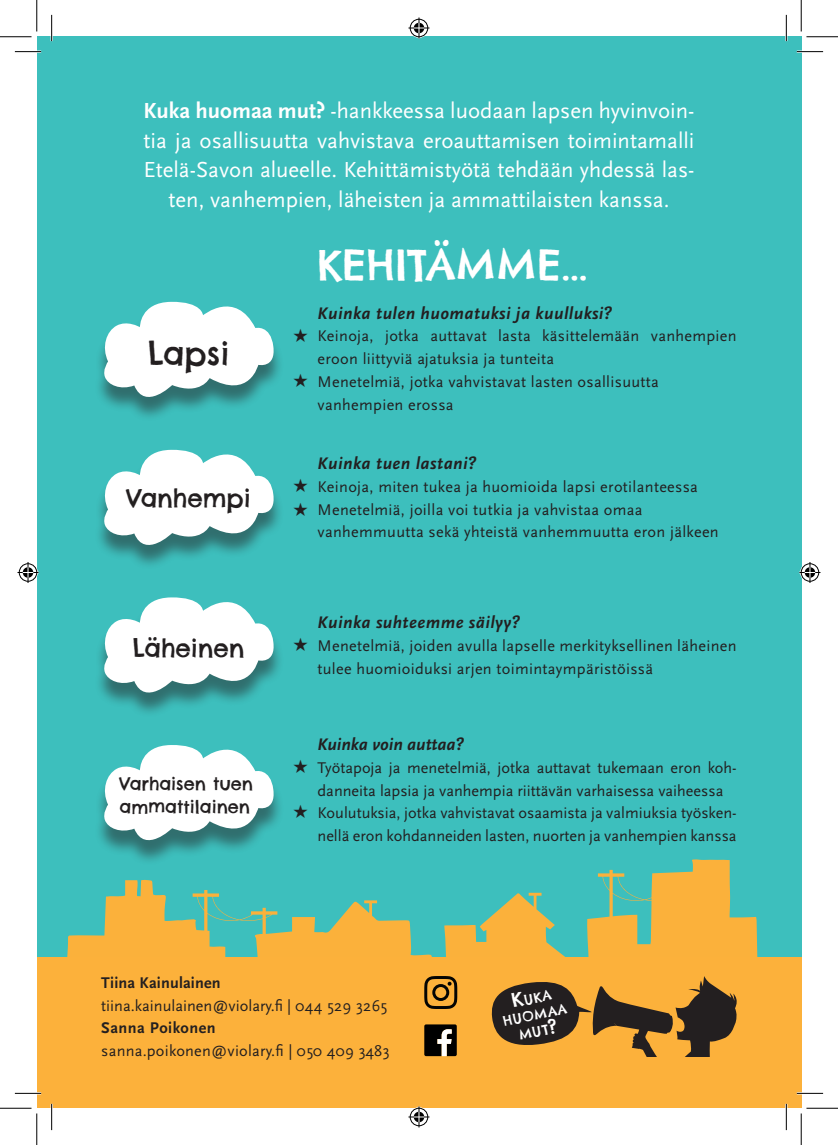
<style>
.page{position:relative;width:838px;height:1145px;background:#fff}
.page>*{position:absolute;margin:0;border:0;box-sizing:border-box;transform-origin:0 0}
.t1{font:42px "Chelsea Market Pro";color:#fff}
.t2{font:31.5px "Chelsea Market Pro";color:#231f20}
.t3{font:24.5px "Chelsea Market Pro";color:#231f20}
.t4{font:22.75px/29.8px "Scala Sans Pro";color:#fff;text-align:center}
.t5{font:italic 700 17.5px "Scala Sans Pro";letter-spacing:.03em;color:#231f20}
.t6{font:17.5px "Chelsea Market Pro";color:#231f20}
.t7{font:italic 700 17.5px "Scala Sans Pro";color:#231f20}
.t8{font:16.1px/22.8px "Scala Sans Pro";letter-spacing:.02em;color:#231f20}
.t9{font:16.1px/22.8px "Scala Sans Pro";color:#231f20}
.t10{font:700 16.1px "Scala Sans Pro";letter-spacing:.01em;color:#231f20}
.t11{font:700 16.1px "Scala Sans Pro";letter-spacing:.03em;color:#231f20}
.t12{font:13.47px/16.6px "Chelsea Market Pro";color:#fff;text-align:center}
.s1{font-weight:700}
.s2{font-size:19.25px}
</style>
<div class="page">
<div style="left:37px;top:37px;width:764px;height:1071px;background:#3dbfbd"></div>
<svg style="left:67px;top:859px;width:734px;height:99px"></svg>
<div style="left:37px;top:958px;width:764px;height:150px;background:#fcb13b"></div>
<div style="left:94px;top:306px;width:190px;height:116px;background:#231f20;opacity:.5"></div>
<svg style="left:101px;top:301px;width:175px;height:97px"></svg>
<div style="left:94px;top:454px;width:190px;height:116px;background:#231f20;opacity:.5"></div>
<svg style="left:101px;top:449px;width:175px;height:97px"></svg>
<div style="left:94px;top:602px;width:190px;height:116px;background:#231f20;opacity:.5"></div>
<svg style="left:101px;top:597px;width:175px;height:97px"></svg>
<div style="left:94px;top:749px;width:190px;height:116px;background:#231f20;opacity:.5"></div>
<svg style="left:101px;top:745px;width:175px;height:96px"></svg>
<svg style="left:491px;top:976px;width:245px;height:80px"></svg>
<svg style="left:424px;top:1024px;width:32px;height:32px"></svg>
<svg style="left:424px;top:976px;width:33px;height:33px"></svg>
<hr style="left:15px;top:51px;width:26px;height:2px;background:#fff">
<hr style="left:796px;top:51px;width:27px;height:2px;background:#fff">
<hr style="left:15px;top:1092px;width:26px;height:2px;background:#fff">
<hr style="left:796px;top:1092px;width:27px;height:2px;background:#fff">
<hr style="left:51px;top:15px;width:2px;height:26px;background:#fff">
<hr style="left:51px;top:1104px;width:2px;height:26px;background:#fff">
<hr style="left:785px;top:15px;width:2px;height:26px;background:#fff">
<hr style="left:785px;top:1104px;width:2px;height:26px;background:#fff">
<svg style="left:15px;top:51px;width:26px;height:1px"></svg>
<svg style="left:796px;top:51px;width:27px;height:1px"></svg>
<svg style="left:15px;top:1093px;width:26px;height:1px"></svg>
<svg style="left:796px;top:1093px;width:27px;height:1px"></svg>
<svg style="left:51px;top:15px;width:1px;height:26px"></svg>
<svg style="left:51px;top:1104px;width:1px;height:26px"></svg>
<svg style="left:786px;top:15px;width:1px;height:26px"></svg>
<svg style="left:786px;top:1104px;width:1px;height:26px"></svg>
<hr style="left:0;top:36px;width:32px;height:1px;background:#000">
<hr style="left:806px;top:36px;width:31px;height:1px;background:#000">
<hr style="left:0;top:1108px;width:32px;height:1px;background:#000">
<hr style="left:806px;top:1108px;width:31px;height:1px;background:#000">
<hr style="left:36px;top:0;width:1px;height:31px;background:#000">
<hr style="left:36px;top:1113px;width:1px;height:32px;background:#000">
<hr style="left:800px;top:0;width:1px;height:31px;background:#000">
<hr style="left:800px;top:1113px;width:1px;height:32px;background:#000">
<svg style="left:408px;top:18px;width:21px;height:21px"></svg>
<svg style="left:408px;top:1106px;width:21px;height:21px"></svg>
<svg style="left:18px;top:562px;width:21px;height:21px"></svg>
<svg style="left:799px;top:562px;width:21px;height:21px"></svg>
<p class="t4" style="left:143px;top:96px;width:552px"><span class="s1">Kuka huomaa mut?</span> -hankkeessa luodaan lapsen hyvinvoin&shy;tia ja osallisuutta vahvistava eroauttamisen toimintamalli Etelä-Savon alueelle. Kehittämistyötä tehdään yhdessä las&shy;ten, vanhempien, läheisten ja ammattilaisten kanssa.</p>
<p class="t2" style="left:148px;top:333px;width:83px">Lapsi</p>
<p class="t3" style="left:126px;top:482px;width:126px">Vanhempi</p>
<p class="t3" style="left:133px;top:632px;width:113px">Läheinen</p>
<p class="t6" style="left:120px;top:772px;width:135px">Varhaisen tuen</p>
<p class="t6" style="left:120px;top:795px;width:132px">ammattilainen</p>
<p class="t8" style="left:293px;top:325px;width:16px">★</p>
<p class="t8" style="left:293px;top:370px;width:16px">★</p>
<p class="t1" style="left:317px;top:237px;width:271px">KEHITÄMME...</p>
<p class="t5" style="left:317px;top:303px;width:296px">Kuinka tulen huomatuksi ja kuulluksi?</p>
<p class="t8" style="left:317px;top:325px;width:420px">Keinoja, jotka auttavat lasta käsittelemään vanhempien eroon liittyviä ajatuksia ja tunteita</p>
<p class="t8" style="left:317px;top:370px;width:343px">Menetelmiä, jotka vahvistavat lasten osallisuutta</p>
<p class="t8" style="left:317px;top:393px;width:138px">vanhempien erossa</p>
<p class="t8" style="left:293px;top:475px;width:16px">★</p>
<p class="t8" style="left:293px;top:498px;width:16px">★</p>
<p class="t5" style="left:317px;top:453px;width:161px">Kuinka tuen lastani?</p>
<p class="t8" style="left:317px;top:475px;width:382px">Keinoja, miten tukea ja huomioida lapsi erotilanteessa</p>
<p class="t8" style="left:317px;top:498px;width:326px">Menetelmiä, joilla voi tutkia ja vahvistaa omaa</p>
<p class="t8" style="left:317px;top:521px;width:402px">vanhemmuutta sekä yhteistä vanhemmuutta eron jälkeen</p>
<p class="t8" style="left:293px;top:634px;width:16px">★</p>
<p class="t5" style="left:317px;top:612px;width:204px">Kuinka suhteemme säilyy?</p>
<p class="t8" style="left:317px;top:634px;width:420px">Menetelmiä, joiden avulla lapselle merkityksellinen läheinen tulee huomioiduksi arjen toimintaympäristöissä</p>
<p class="t8" style="left:293px;top:756px;width:16px">★</p>
<p class="t8" style="left:293px;top:801px;width:16px">★</p>
<p class="t7" style="left:317px;top:734px;width:148px">Kuinka voin auttaa?</p>
<p class="t9" style="left:317px;top:756px;width:420px">Työtapoja ja menetelmiä, jotka auttavat tukemaan eron koh&shy;danneita lapsia ja vanhempia riittävän varhaisessa vaiheessa</p>
<p class="t9" style="left:317px;top:802px;width:420px">Koulutuksia, jotka vahvistavat osaamista ja valmiuksia työsken&shy;nellä eron kohdanneiden lasten, nuorten ja vanhempien kanssa</p>
<p class="t10" style="left:101px;top:973px;width:121px">Tiina Kainulainen</p>
<p class="t9" style="left:101px;top:994px;width:287px">tiina.kainulainen@violary.fi | 044 529 3265</p>
<p class="t11" style="left:101px;top:1019px;width:116px">Sanna Poikonen</p>
<p class="t8" style="left:101px;top:1040px;width:290px">sanna.poikonen@violary.fi | 050 409 3483</p>
<p class="t12" style="left:498px;top:997px;width:66px;rotate:-11deg"><span class="s2">K</span>UKA<br>HUOMAA<br>MUT<span class="s2">?</span></p>
</div>
